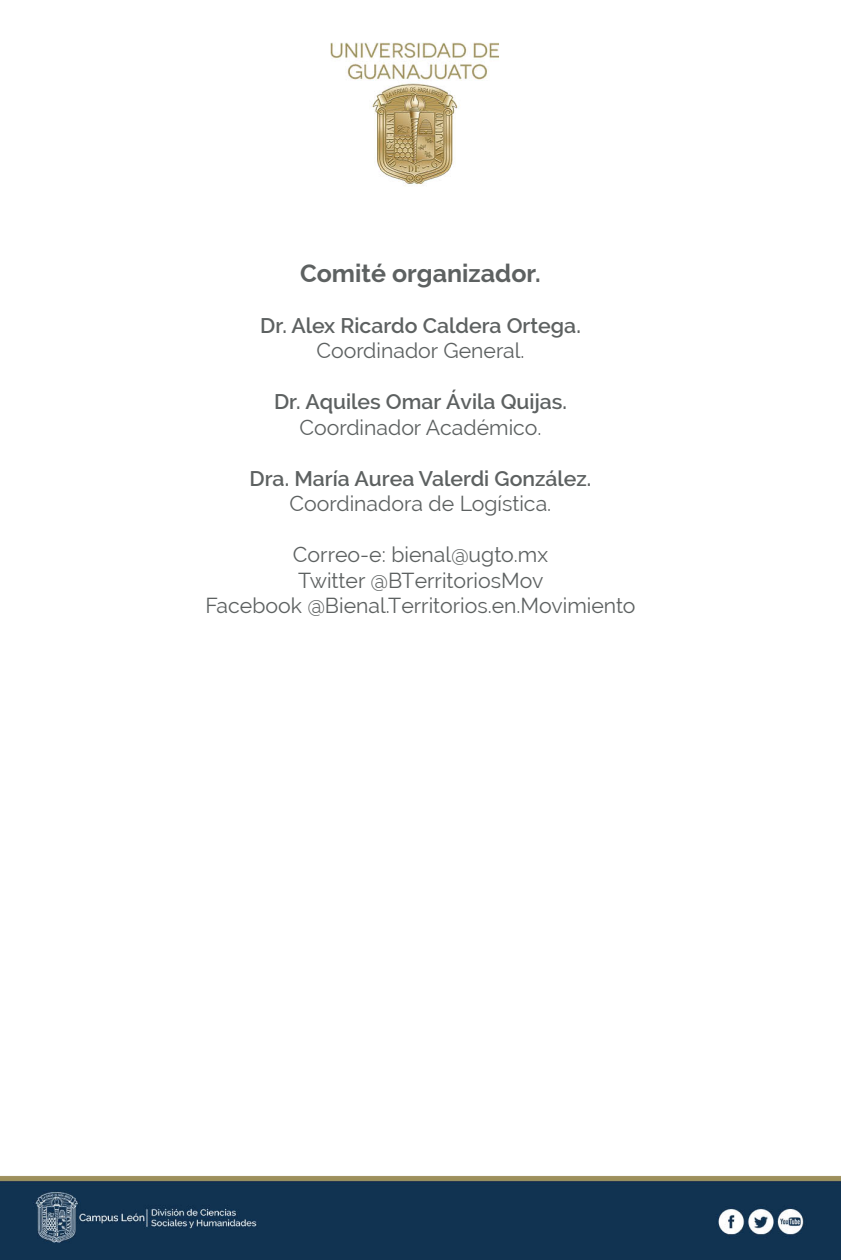
<style>
.page{position:relative;width:841px;height:1260px;background:#fff}
.page>*{position:absolute;margin:0;border:0;box-sizing:border-box;transform-origin:0 0}
.t1{font:700 25px "Raleway";color:#5d6161}
.t2{font:21.25px/25.5px "Raleway";color:#5d6161;text-align:center}
.t3{font:600 21.25px "Raleway";color:#5d6161}
</style>
<div class="page">
<img style="left:0;top:42px;width:841px;height:1218px">
<p class="t1" style="left:300px;top:259px;width:242px">Comité organizador.</p>
<p class="t3" style="left:260px;top:313px;width:322px">Dr. Alex Ricardo Caldera Ortega.</p>
<p class="t2" style="left:316px;top:338px;width:210px">Coordinador General.</p>
<p class="t3" style="left:274px;top:390px;width:294px">Dr. Aquiles Omar Ávila Quijas.</p>
<p class="t2" style="left:299px;top:414px;width:243px">Coordinador Académico.</p>
<p class="t3" style="left:249px;top:466px;width:343px">Dra. María Aurea Valerdi González.</p>
<p class="t2" style="left:290px;top:491px;width:263px">Coordinadora de Logística.</p>
<p class="t2" style="left:205px;top:542px;width:431px">Correo-e: bienal@ugto.mx<br>Twitter @BTerritoriosMov<br>Facebook @Bienal.Territorios.en.Movimiento</p>
</div>
